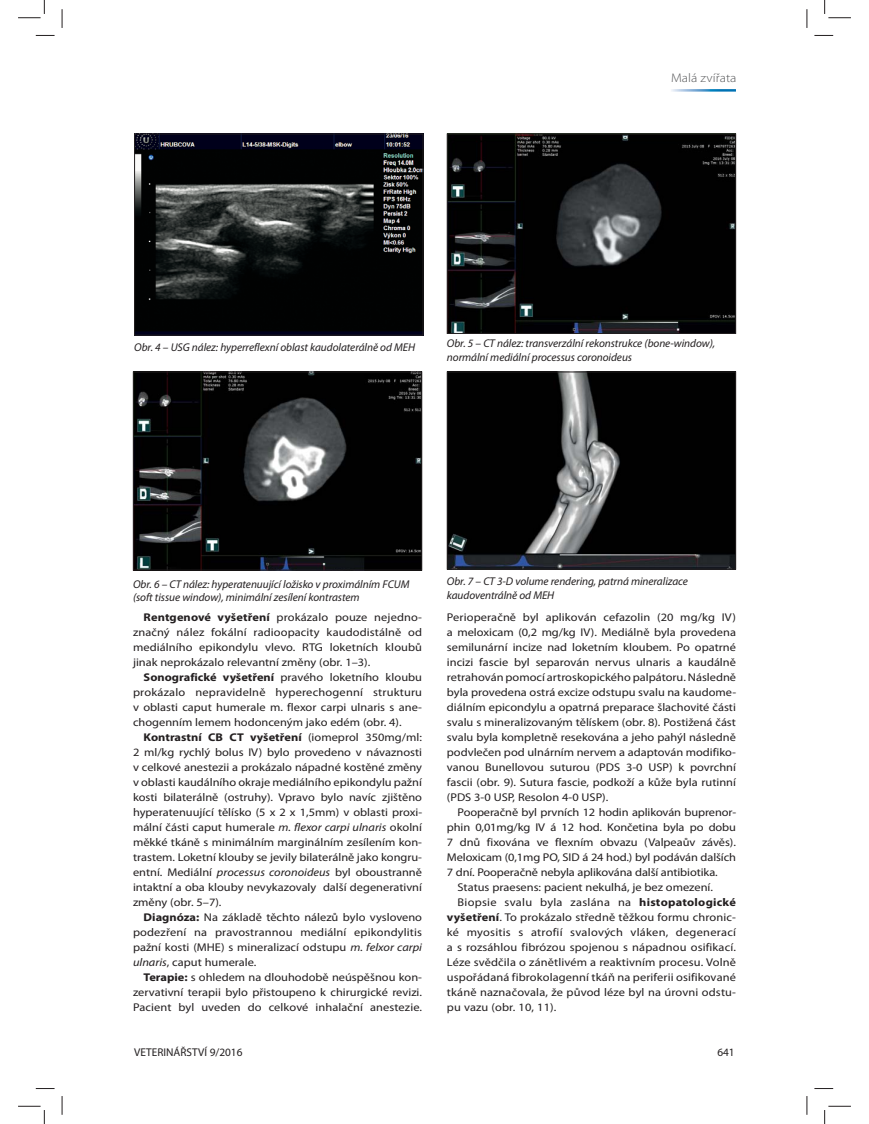
<style>
.page{position:relative;width:869px;height:1124px;background:#fff}
.page>*{position:absolute;margin:0;border:0;box-sizing:border-box;transform-origin:0 0}
.t1{font:300 12.5px "Myriad Pro";color:#58595b;scale:1.1 1}
.t2{font:11.25px/15px "Myriad Pro";color:#231f20;text-align:justify;scale:1.1 1}
.t3{font:italic 11.25px/13.8px "Myriad Pro";letter-spacing:-.005em;color:#231f20}
.t4{font:11.25px "Myriad Pro";letter-spacing:.02em;color:#231f20;scale:1.1 1}
.t5{font:11.25px "Myriad Pro";color:#231f20}
.s1{font-weight:700}
.s2{font-style:italic}
</style>
<div class="page">
<img style="left:136px;top:136px;width:285px;height:197px">
<div style="left:134px;top:134px;width:289px;height:201px;border:1px solid #231f20"></div>
<img style="left:448px;top:136px;width:285px;height:196px">
<div style="left:446px;top:134px;width:289px;height:200px;border:1px solid #231f20"></div>
<img style="left:135px;top:373px;width:285px;height:195px">
<div style="left:133px;top:371px;width:289px;height:199px;border:1px solid #231f20"></div>
<img style="left:448px;top:373px;width:285px;height:194px">
<div style="left:446px;top:371px;width:289px;height:198px;border:1px solid #231f20"></div>
<svg style="left:36px;top:35px;width:19px;height:1px"></svg>
<svg style="left:814px;top:35px;width:18px;height:1px"></svg>
<svg style="left:36px;top:1088px;width:19px;height:1px"></svg>
<svg style="left:814px;top:1088px;width:18px;height:1px"></svg>
<svg style="left:61px;top:9px;width:2px;height:19px"></svg>
<svg style="left:61px;top:1096px;width:2px;height:18px"></svg>
<svg style="left:806px;top:9px;width:1px;height:19px"></svg>
<svg style="left:806px;top:1096px;width:1px;height:18px"></svg>
<svg style="left:18px;top:1px;width:27px;height:18px"></svg>
<svg style="left:18px;top:1105px;width:27px;height:18px"></svg>
<svg style="left:824px;top:1px;width:26px;height:18px"></svg>
<svg style="left:824px;top:1105px;width:26px;height:18px"></svg>
<p class="t1" style="left:670px;top:70px;width:61px">Malá zvířata</p>
<p class="t3" style="left:134px;top:340px;width:282px">Obr. 4 – USG nález: hyperreflexní oblast kaudolaterálně od MEH</p>
<p class="t3" style="left:446px;top:336px;width:270px">Obr. 5 – CT nález: transverzální rekonstrukce (bone-window), normální mediální processus coronoideus</p>
<p class="t3" style="left:133px;top:576px;width:278px">Obr. 6 – CT nález: hyperatenuující ložisko v proximálním FCUM (soft tissue window), minimální zesílení kontrastem</p>
<p class="t3" style="left:446px;top:574px;width:242px">Obr. 7 – CT 3-D volume rendering, patrná mineralizace kaudoventrálně od MEH</p>
<p class="t2" style="left:133px;top:609px;width:264px;text-indent:11px"><span class="s1">Rentgenové vyšetření</span> prokázalo pouze nejedno&shy;značný nález fokální radioopacity kaudodistálně od mediálního epikondylu vlevo. RTG loketních kloubů jinak neprokázalo relevantní změny (obr. 1–3).</p>
<p class="t2" style="left:133px;top:669px;width:264px;text-indent:11px"><span class="s1">Sonografické vyšetření</span> pravého loketního kloubu prokázalo nepravidelně hyperechogenní strukturu v oblasti caput humerale m. flexor carpi ulnaris s ane&shy;chogenním lemem hodonceným jako edém (obr. 4).</p>
<p class="t2" style="left:133px;top:729px;width:264px;text-indent:11px"><span class="s1">Kontrastní CB CT vyšetření</span> (iomeprol 350mg/ml:<br>2 ml/kg rychlý bolus IV) bylo provedeno v návaznosti v celkové anestezii a prokázalo nápadné kostěné změny v oblasti kaudálního okraje mediálního epikondylu pažní kosti bilaterálně (ostruhy). Vpravo bylo navíc zjištěno hyperatenuující tělísko (5 x 2 x 1,5mm) v oblasti proxi&shy;mální části caput humerale <span class="s2">m. flexor carpi ulnaris</span> okolní měkké tkáně s minimálním marginálním zesílením kon&shy;trastem. Loketní klouby se jevily bilaterálně jako kongru&shy;entní. Mediální <span class="s2">processus coronoideus</span> byl oboustranně intaktní a oba klouby nevykazovaly další degenerativní změny (obr. 5–7).</p>
<p class="t2" style="left:133px;top:909px;width:264px;text-indent:11px"><span class="s1">Diagnóza:</span> Na základě těchto nálezů bylo vysloveno podezření na pravostrannou mediální epikondylitis pažní kosti (MHE) s mineralizací odstupu <span class="s2">m. felxor carpi ulnaris</span>, caput humerale.</p>
<p class="t2" style="left:133px;top:969px;width:264px;text-indent:11px"><span class="s1">Terapie:</span> s ohledem na dlouhodobě neúspěšnou kon&shy;zervativní terapii bylo přistoupeno k chirurgické revizi.<br>Pacient byl uveden do celkové inhalační anestezie.</p>
<p class="t2" style="left:446px;top:609px;width:264px">Perioperačně byl aplikován cefazolin (20 mg/kg IV) a meloxicam (0,2 mg/kg IV). Mediálně byla provedena semilunární incize nad loketním kloubem. Po opatrné incizi fascie byl separován nervus ulnaris a kaudálně retrahován pomocí artroskopického palpátoru. Následně byla provedena ostrá excize odstupu svalu na kaudome&shy;diálním epicondylu a opatrná preparace šlachovité části svalu s mineralizovaným tělískem (obr. 8). Postižená část svalu byla kompletně resekována a jeho pahýl následně podvlečen pod ulnárním nervem a adaptován modifiko&shy;vanou Bunellovou suturou (PDS 3-0 USP) k povrchní fascii (obr. 9). Sutura fascie, podkoží a kůže byla rutinní (PDS 3-0 USP, Resolon 4-0 USP).</p>
<p class="t2" style="left:457px;top:804px;width:255px">Pooperačně byl prvních 12 hodin aplikován buprenor-</p>
<p class="t2" style="left:446px;top:819px;width:264px">phin 0,01mg/kg IV á 12 hod. Končetina byla po dobu</p>
<p class="t2" style="left:446px;top:834px;width:264px">7 dnů fixována ve flexním obvazu (Valpeaův závěs).</p>
<p class="t2" style="left:446px;top:849px;width:264px">Meloxicam (0,1mg PO, SID á 24 hod.) byl podáván dalších</p>
<p class="t2" style="left:446px;top:864px;width:247px">7 dní. Pooperačně nebyla aplikována další antibiotika.</p>
<p class="t2" style="left:457px;top:879px;width:234px">Status praesens: pacient nekulhá, je bez omezení.</p>
<p class="t4" style="left:457px;top:895px;width:254px">Biopsie svalu byla zaslána na <span class="s1">histopatologické</span></p>
<p class="t2" style="left:446px;top:909px;width:264px"><span class="s1">vyšetření</span>. To prokázalo středně těžkou formu chronic-</p>
<p class="t4" style="left:446px;top:925px;width:264px">ké myositis s atrofií svalových vláken, degenerací</p>
<p class="t2" style="left:446px;top:939px;width:264px">a s rozsáhlou fibrózou spojenou s nápadnou osifikací.</p>
<p class="t2" style="left:446px;top:954px;width:264px">Léze svědčila o zánětlivém a reaktivním procesu. Volně</p>
<p class="t2" style="left:446px;top:969px;width:264px">uspořádaná fibrokolagenní tkáň na periferii osifikované</p>
<p class="t2" style="left:446px;top:984px;width:264px">tkáně naznačovala, že původ léze byl na úrovni odstu-</p>
<p class="t2" style="left:446px;top:999px;width:101px">pu vazu (obr. 10, 11).</p>
<p class="t5" style="left:134px;top:1045px;width:110px">VETERINÁŘSTVÍ 9/2016</p>
<p class="t5" style="left:717px;top:1045px;width:19px">641</p>
</div>
